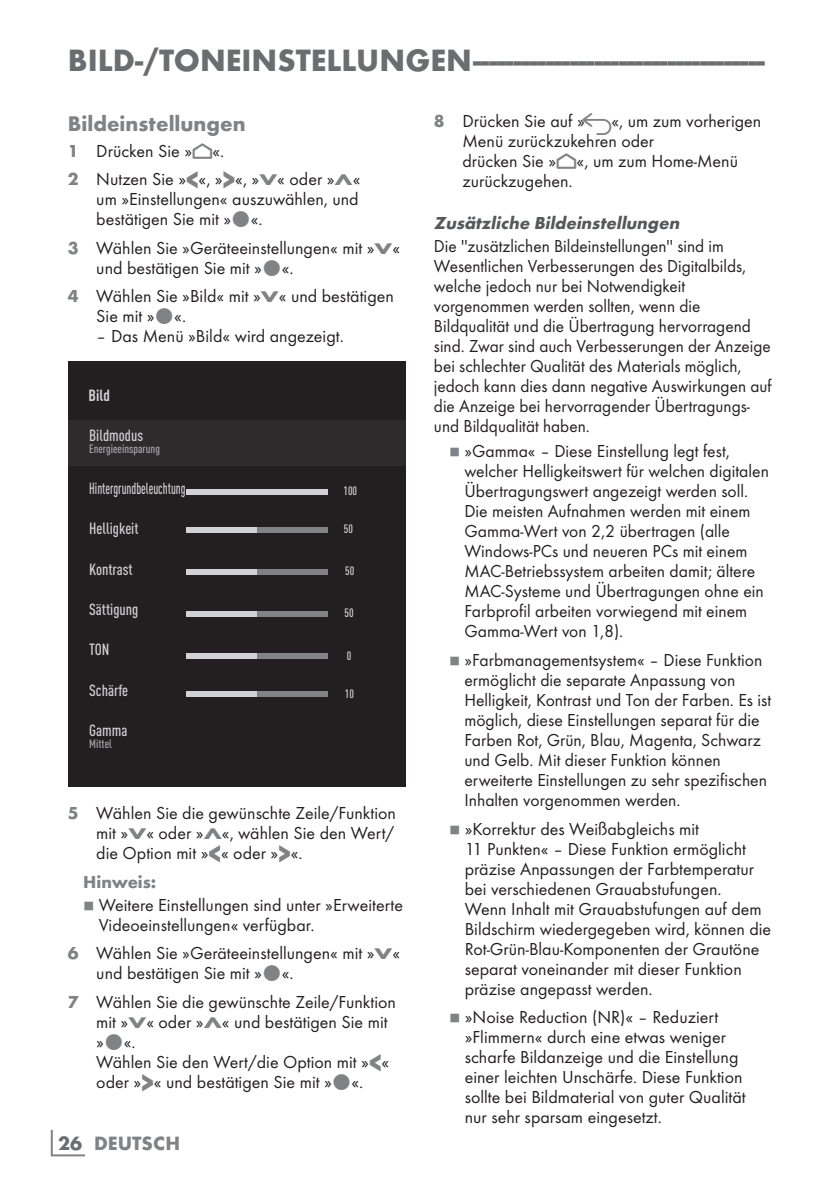
<style>
.page{position:relative;width:840px;height:1191px;background:#fff}
.page>*{position:absolute;margin:0;border:0;box-sizing:border-box;transform-origin:0 0}
.t1{font:700 32px "Futura TOT";color:#6c6d70}
.t2{font:700 22px "Futura TOT";color:#808285}
.t3{font:700 20px "Futura TOT";color:#808285}
.t4{font:18px/20px "Futura TOT Boo";color:#231f20}
.t5{font:18px/20px "Futura TOT Boo";color:#231f20;scale:.96 1}
.t6{font:italic 700 18px "Futura TOT";color:#57585a}
.t7{font:700 18px "Futura TOT";color:#808285}
.t8{font:500 condensed 16px "DIN Pro";color:#d1d2d4}
.t9{font:500 condensed 16px "DIN Pro";color:#d1d2d4;scale:.78 1}
.t10{font:700 condensed 16px "DIN Pro";color:#d1d2d4}
.t11{font:500 condensed 12px "DIN Pro";color:#a8a9ad}
.t12{font:500 condensed 12px "DIN Pro";color:#d1d2d4}
.t13{font:8px "Grund Son Se";color:#808285}
.s1{font-family:"Futura TOT";font-weight:700;color:#808285}
.s2{font-family:"Arcelik TS9 Android";font-size:24px;color:#808285}
.s3{font-family:"Futura TOT";font-weight:700;font-size:27.2px;color:#808285}
.s4{font-family:"Futura TOT";font-weight:700;font-size:16px;color:#808285}
.s5{color:#6c6d70}
</style>
<div class="page">
<hr style="left:51px;top:1129px;width:2px;height:26px;background:#808285">
<hr style="left:51px;top:1154px;width:34px;height:2px;background:#808285">
<div style="left:68px;top:362px;width:337px;height:425px;background:#231f20"></div>
<div style="left:186px;top:489px;width:142px;height:6px;background:#d1d2d4"></div>
<div style="left:186px;top:527px;width:142px;height:6px;background:#d1d2d4"></div>
<div style="left:257px;top:527px;width:71px;height:6px;background:#808285"></div>
<div style="left:186px;top:569px;width:142px;height:5px;background:#d1d2d4"></div>
<div style="left:257px;top:569px;width:71px;height:5px;background:#808285"></div>
<div style="left:186px;top:611px;width:142px;height:6px;background:#d1d2d4"></div>
<div style="left:257px;top:611px;width:71px;height:6px;background:#808285"></div>
<div style="left:186px;top:653px;width:142px;height:6px;background:#d1d2d4"></div>
<div style="left:257px;top:653px;width:71px;height:6px;background:#808285"></div>
<div style="left:186px;top:691px;width:142px;height:5px;background:#d1d2d4"></div>
<div style="left:257px;top:691px;width:71px;height:5px;background:#808285"></div>
<div style="left:68px;top:421px;width:338px;height:45px;background:#2e2b2c"></div>
<h1 class="t1" style="left:68px;top:40px;width:698px">BILD-/TONEINSTELLUNGEN-------------------------------------</h1>
<p class="t2" style="left:68px;top:110px;width:179px">Bildeinstellungen</p>
<p class="t4" style="left:68px;top:136px;width:294px;line-height:28.6px"><span class="s1">1</span> Drücken Sie »<span class="s2">p</span>«.<br><span class="s1">2</span> Nutzen Sie »<span class="s3">&lt;</span>«, »<span class="s3">&gt;</span>«, »<span class="s4">V</span>« oder »<span class="s4">Λ</span>«</p>
<p class="t4" style="left:96px;top:189px;width:264px">um »Einstellungen« auszuwählen, und bestätigen Sie mit » «.</p>
<p class="t4" style="left:96px;top:237px;width:305px;text-indent:-28px"><span class="s1">3</span> Wählen Sie »Geräteeinstellungen« mit »<span class="s4">V</span>« und bestätigen Sie mit » «.</p>
<p class="t4" style="left:96px;top:286px;width:299px;text-indent:-28px"><span class="s1">4</span> Wählen Sie »Bild« mit »<span class="s4">V</span>« und bestätigen<br>Sie mit » «.</p>
<p class="t4" style="left:96px;top:326px;width:249px">– Das Menü »Bild« wird angezeigt.</p>
<p class="t4" style="left:462px;top:111px;width:300px;text-indent:-28px"><span class="s1">8</span> Drücken Sie auf » <span class="s2">r</span>«, um zum vorherigen<br>Menü zurückzukehren oder<br>drücken Sie »<span class="s2">p</span>«, um zum Home-Menü zurückzugehen.</p>
<p class="t6" style="left:434px;top:212px;width:250px">Zusätzliche Bildeinstellungen</p>
<p class="t5" style="left:433px;top:235px;width:353px">Die ''zusätzlichen Bildeinstellungen'' sind im Wesentlichen Verbesserungen des Digitalbilds, welche jedoch nur bei Notwendigkeit vorgenommen werden sollten, wenn die Bildqualität und die Übertragung hervorragend sind. Zwar sind auch Verbesserungen der Anzeige bei schlechter Qualität des Materials möglich, jedoch kann dies dann negative Auswirkungen auf die Anzeige bei hervorragender Übertragungs&shy;und Bildqualität haben.</p>
<p class="t13" style="left:449px;top:448px;width:13px">7</p>
<p class="t4" style="left:464px;top:441px;width:306px">»Gamma« – Diese Einstellung legt fest, welcher Helligkeitswert für welchen digitalen Übertragungswert angezeigt werden soll.<br>Die meisten Aufnahmen werden mit einem Gamma-Wert von 2,2 übertragen (alle Windows-PCs und neueren PCs mit einem MAC-Betriebssystem arbeiten damit; ältere MAC-Systeme und Übertragungen ohne ein Farbprofil arbeiten vorwiegend mit einem Gamma-Wert von 1,8).</p>
<p class="t13" style="left:449px;top:656px;width:13px">7</p>
<p class="t4" style="left:464px;top:650px;width:308px">»Farbmanagementsystem« – Diese Funktion ermöglicht die separate Anpassung von Helligkeit, Kontrast und Ton der Farben. Es ist möglich, diese Einstellungen separat für die Farben Rot, Grün, Blau, Magenta, Schwarz und Gelb. Mit dieser Funktion können erweiterte Einstellungen zu sehr spezifischen Inhalten vorgenommen werden.</p>
<p class="t13" style="left:449px;top:825px;width:13px">7</p>
<p class="t4" style="left:464px;top:818px;width:308px">»Korrektur des Weißabgleichs mit<br>11 Punkten« – Diese Funktion ermöglicht präzise Anpassungen der Farbtemperatur bei verschiedenen Grauabstufungen.<br>Wenn Inhalt mit Grauabstufungen auf dem Bildschirm wiedergegeben wird, können die Rot-Grün-Blau-Komponenten der Grautöne separat voneinander mit dieser Funktion präzise angepasst werden.</p>
<p class="t13" style="left:449px;top:1013px;width:13px">7</p>
<p class="t4" style="left:464px;top:1007px;width:282px">»Noise Reduction (NR)« – Reduziert »Flimmern« durch eine etwas weniger scharfe Bildanzeige und die Einstellung einer leichten Unschärfe. Diese Funktion sollte bei Bildmaterial von guter Qualität nur sehr sparsam eingesetzt.</p>
<p class="t10" style="left:89px;top:383px;width:23px">Bild</p>
<p class="t8" style="left:89px;top:424px;width:55px">Bildmodus</p>
<p class="t11" style="left:89px;top:440px;width:72px">Energieeinsparung</p>
<p class="t9" style="left:89px;top:476px;width:125px">Hintergrundbeleuchtung</p>
<p class="t8" style="left:89px;top:517px;width:51px">Helligkeit</p>
<p class="t8" style="left:89px;top:557px;width:45px">Kontrast</p>
<p class="t8" style="left:89px;top:597px;width:51px">Sättigung</p>
<p class="t8" style="left:89px;top:638px;width:22px">TON</p>
<p class="t8" style="left:89px;top:678px;width:41px">Schärfe</p>
<p class="t8" style="left:89px;top:718px;width:40px">Gamma</p>
<p class="t11" style="left:89px;top:735px;width:24px">Mittel</p>
<p class="t12" style="left:343px;top:482px;width:15px">100</p>
<p class="t12" style="left:344px;top:520px;width:11px">50</p>
<p class="t12" style="left:345px;top:562px;width:11px">50</p>
<p class="t12" style="left:344px;top:604px;width:11px">50</p>
<p class="t12" style="left:346px;top:647px;width:6px">0</p>
<p class="t12" style="left:344px;top:684px;width:11px">10</p>
<p class="t4" style="left:96px;top:803px;width:301px;text-align:justify;text-indent:-28px"><span class="s1">5</span> Wählen Sie die gewünschte Zeile/Funktion mit »<span class="s4">V</span>« oder »<span class="s4">Λ</span>«, wählen Sie den Wert/ die Option mit »<span class="s3">&lt;</span>« oder »<span class="s3">&gt;</span>«.</p>
<p class="t7" style="left:83px;top:870px;width:75px">Hinweis:</p>
<p class="t13" style="left:83px;top:901px;width:13px">7</p>
<p class="t4" style="left:99px;top:894px;width:306px">Weitere Einstellungen sind unter »Erweiterte<br>Videoeinstellungen« verfügbar.</p>
<p class="t4" style="left:96px;top:943px;width:305px;text-indent:-28px"><span class="s1">6</span> Wählen Sie »Geräteeinstellungen« mit »<span class="s4">V</span>« und bestätigen Sie mit » «.</p>
<p class="t4" style="left:96px;top:991px;width:301px;text-indent:-28px"><span class="s1">7</span> Wählen Sie die gewünschte Zeile/Funktion mit »<span class="s4">V</span>« oder »<span class="s4">Λ</span>« und bestätigen Sie mit » «.<br>Wählen Sie den Wert/die Option mit »<span class="s3">&lt;</span>« oder »<span class="s3">&gt;</span>« und bestätigen Sie mit » «.</p>
<p class="t3" style="left:58px;top:1131px;width:123px"><span class="s5">26</span> DEUTSCH</p>
</div>
